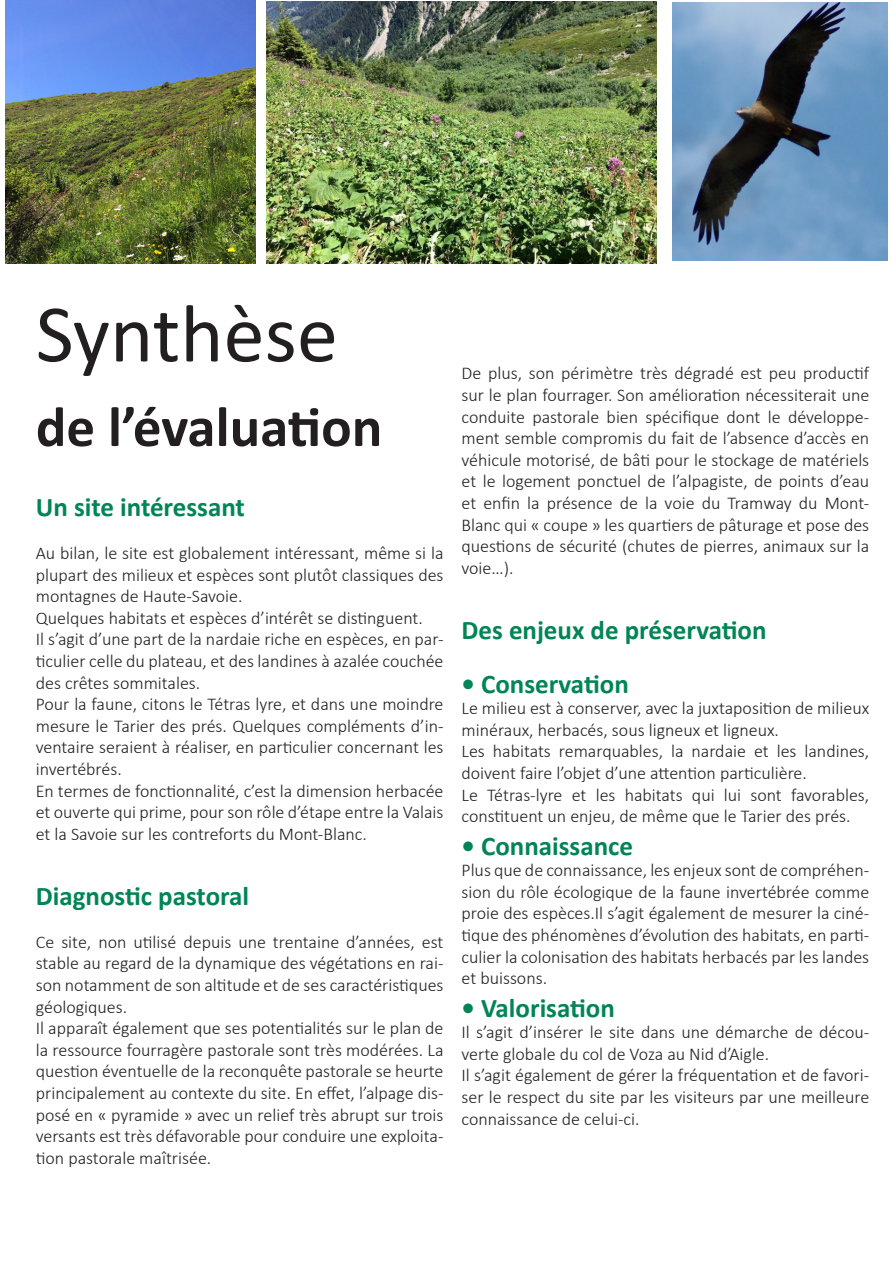
<style>
.page{position:relative;width:893px;height:1263px;background:#fff}
.page>*{position:absolute;margin:0;border:0;box-sizing:border-box;transform-origin:0 0}
.t1{font:82.5px "Calibri";color:#231f20}
.t2{font:700 57px "Calibri";color:#231f20}
.t3{font:700 27px "Calibri";color:#008554}
.t4{font:300 18px/21.6px "Calibri";color:#231f20;text-align:justify}
</style>
<div class="page">
<img style="left:672px;top:2px;width:216px;height:258px">
<img style="left:266px;top:1px;width:391px;height:262px">
<img style="left:5px;top:0;width:251px;height:264px">
<p class="t1" style="left:36px;top:282px;width:304px">Synthèse</p>
<p class="t2" style="left:36px;top:391px;width:348px">de l’évaluation</p>
<p class="t3" style="left:36px;top:489px;width:211px">Un site intéressant</p>
<p class="t4" style="left:36px;top:542px;width:409px">Au bilan, le site est globalement intéressant, même si la plupart des milieux et espèces sont plutôt classiques des montagnes de Haute-Savoie.</p>
<p class="t4" style="left:36px;top:607px;width:388px">Quelques habitats et espèces d’intérêt se distinguent.</p>
<p class="t4" style="left:36px;top:628px;width:409px">Il s’agit d’une part de la nardaie riche en espèces, en par&shy;ticulier celle du plateau, et des landines à azalée couchée des crêtes sommitales.</p>
<p class="t4" style="left:36px;top:693px;width:409px">Pour la faune, citons le Tétras lyre, et dans une moindre mesure le Tarier des prés. Quelques compléments d’in&shy;ventaire seraient à réaliser, en particulier concernant les invertébrés.</p>
<p class="t4" style="left:36px;top:779px;width:409px">En termes de fonctionnalité, c’est la dimension herbacée et ouverte qui prime, pour son rôle d’étape entre la Valais et la Savoie sur les contreforts du Mont-Blanc.</p>
<p class="t3" style="left:36px;top:878px;width:215px">Diagnostic pastoral</p>
<p class="t4" style="left:36px;top:931px;width:409px">Ce site, non utilisé depuis une trentaine d’années, est stable au regard de la dynamique des végétations en rai&shy;son notamment de son altitude et de ses caractéristiques géologiques.</p>
<p class="t4" style="left:36px;top:1017px;width:409px">Il apparaît également que ses potentialités sur le plan de la ressource fourragère pastorale sont très modérées. La question éventuelle de la reconquête pastorale se heurte principalement au contexte du site. En effet, l’alpage dis&shy;posé en « pyramide » avec un relief très abrupt sur trois versants est très défavorable pour conduire une exploita&shy;tion pastorale maîtrisée.</p>
<p class="t4" style="left:461px;top:362px;width:409px">De plus, son périmètre très dégradé est peu productif sur le plan fourrager. Son amélioration nécessiterait une conduite pastorale bien spécifique dont le développe&shy;ment semble compromis du fait de l’absence d’accès en véhicule motorisé, de bâti pour le stockage de matériels et le logement ponctuel de l’alpagiste, de points d’eau et enfin la présence de la voie du Tramway du Mont-Blanc qui « coupe » les quartiers de pâturage et pose des questions de sécurité (chutes de pierres, animaux sur la voie…).</p>
<p class="t3" style="left:461px;top:612px;width:307px">Des enjeux de préservation</p>
<p class="t3" style="left:461px;top:666px;width:169px">• Conservation</p>
<p class="t4" style="left:461px;top:697px;width:409px">Le milieu est à conserver, avec la juxtaposition de milieux minéraux, herbacés, sous ligneux et ligneux.</p>
<p class="t4" style="left:461px;top:740px;width:409px">Les habitats remarquables, la nardaie et les landines, doivent faire l’objet d’une attention particulière.</p>
<p class="t4" style="left:461px;top:784px;width:409px">Le Tétras-lyre et les habitats qui lui sont favorables, constituent un enjeu, de même que le Tarier des prés.</p>
<p class="t3" style="left:461px;top:828px;width:173px">• Connaissance</p>
<p class="t4" style="left:461px;top:859px;width:409px">Plus que de connaissance, les enjeux sont de compréhen&shy;sion du rôle écologique de la faune invertébrée comme proie des espèces.Il s’agit également de mesurer la ciné&shy;tique des phénomènes d’évolution des habitats, en parti&shy;culier la colonisation des habitats herbacés par les landes et buissons.</p>
<p class="t3" style="left:461px;top:990px;width:155px">• Valorisation</p>
<p class="t4" style="left:461px;top:1021px;width:409px">Il s’agit d’insérer le site dans une démarche de décou&shy;verte globale du col de Voza au Nid d’Aigle.</p>
<p class="t4" style="left:461px;top:1064px;width:409px">Il s’agit également de gérer la fréquentation et de favori&shy;ser le respect du site par les visiteurs par une meilleure connaissance de celui-ci.</p>
</div>
